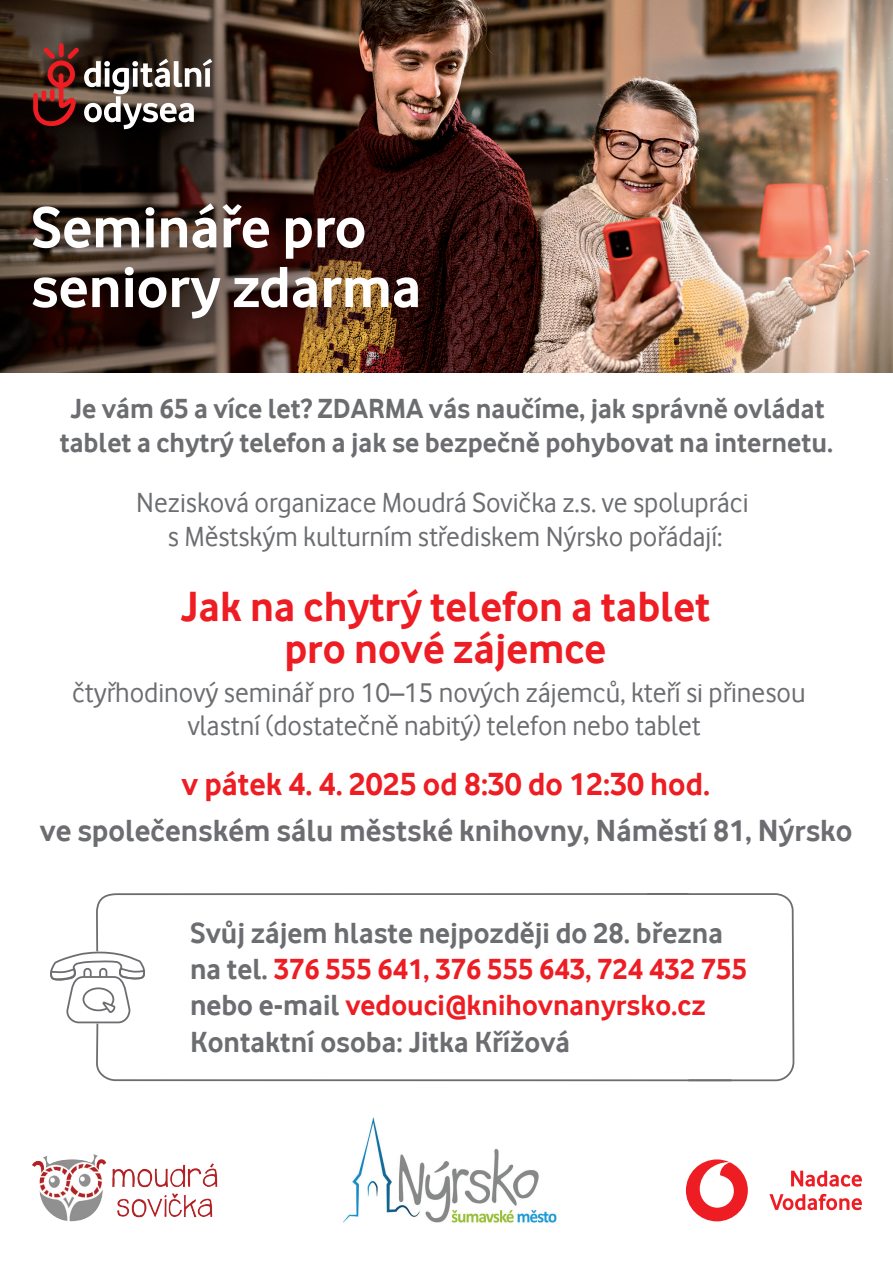
<style>
.page{position:relative;width:893px;height:1263px;background:#fff}
.page>*{position:absolute;margin:0;border:0;box-sizing:border-box;transform-origin:0 0}
.t1{font:700 60.15px/59.7px "Vodafone Rg";color:#fff}
.t2{font:700 43.5px/42px "Vodafone Rg";color:#ee1d23;text-align:center}
.t3{font:700 33px "Vodafone Rg";color:#ee1d23}
.t4{font:700 31.5px "Vodafone Rg";color:#6c6d70}
.t5{font:700 30px/36px "Vodafone Rg";color:#6c6d70}
.t6{font:28.5px/34.2px "Vodafone Rg";color:#6c6d70;text-align:center}
.t7{font:700 28.5px/33.2px "Vodafone Rg";color:#6c6d70;text-align:center}
.s1{color:#ee1d23}
</style>
<div class="page">
<img style="left:0;top:0;width:893px;height:372px">
<img style="left:32px;top:1154px;width:186px;height:68px">
<svg style="left:50px;top:893px;width:745px;height:189px"></svg>
<div style="left:59px;top:43px;width:5px;height:14px;background:#ee1d23;border-radius:2px"></div>
<svg style="left:33px;top:47px;width:179px;height:82px"></svg>
<div style="left:686px;top:1159px;width:62px;height:62px;background:#ee1d23;border-radius:50%"></div>
<svg style="left:700px;top:1162px;width:34px;height:46px"></svg>
<svg style="left:791px;top:1171px;width:71px;height:16px"></svg>
<svg style="left:769px;top:1194px;width:93px;height:16px"></svg>
<img style="left:344px;top:1117px;width:213px;height:106px">
<h1 class="t1" style="left:31px;top:197px;width:392px">Semináře pro seniory zdarma</h1>
<p class="t7" style="left:60px;top:392px;width:775px">Je vám 65 a více let? ZDARMA vás naučíme, jak správně ovládat tablet a chytrý telefon a jak se bezpečně pohybovat na internetu.</p>
<p class="t6" style="left:136px;top:485px;width:614px">Nezisková organizace Moudrá Sovička z.s. ve spolupráci s Městským kulturním střediskem Nýrsko pořádají:</p>
<h2 class="t2" style="left:180px;top:584px;width:532px">Jak na chytrý telefon a tablet pro nové zájemce</h2>
<p class="t6" style="left:72px;top:676px;width:735px;line-height:33px">čtyřhodinový seminář pro 10–15 nových zájemců, kteří si přinesou vlastní (dostatečně nabitý) telefon nebo tablet</p>
<p class="t3" style="left:181px;top:765px;width:530px">v pátek 4. 4. 2025 od 8:30 do 12:30 hod.</p>
<p class="t4" style="left:40px;top:812px;width:814px">ve společenském sálu městské knihovny, Náměstí 81, Nýrsko</p>
<p class="t5" style="left:190px;top:915px;width:559px">Svůj zájem hlaste nejpozději do 28. března na tel. <span class="s1">376 555 641, 376 555 643, 724 432 755 </span>nebo e-mail <span class="s1">vedouci@knihovnanyrsko.cz </span>Kontaktní osoba: Jitka Křížová</p>
</div>
